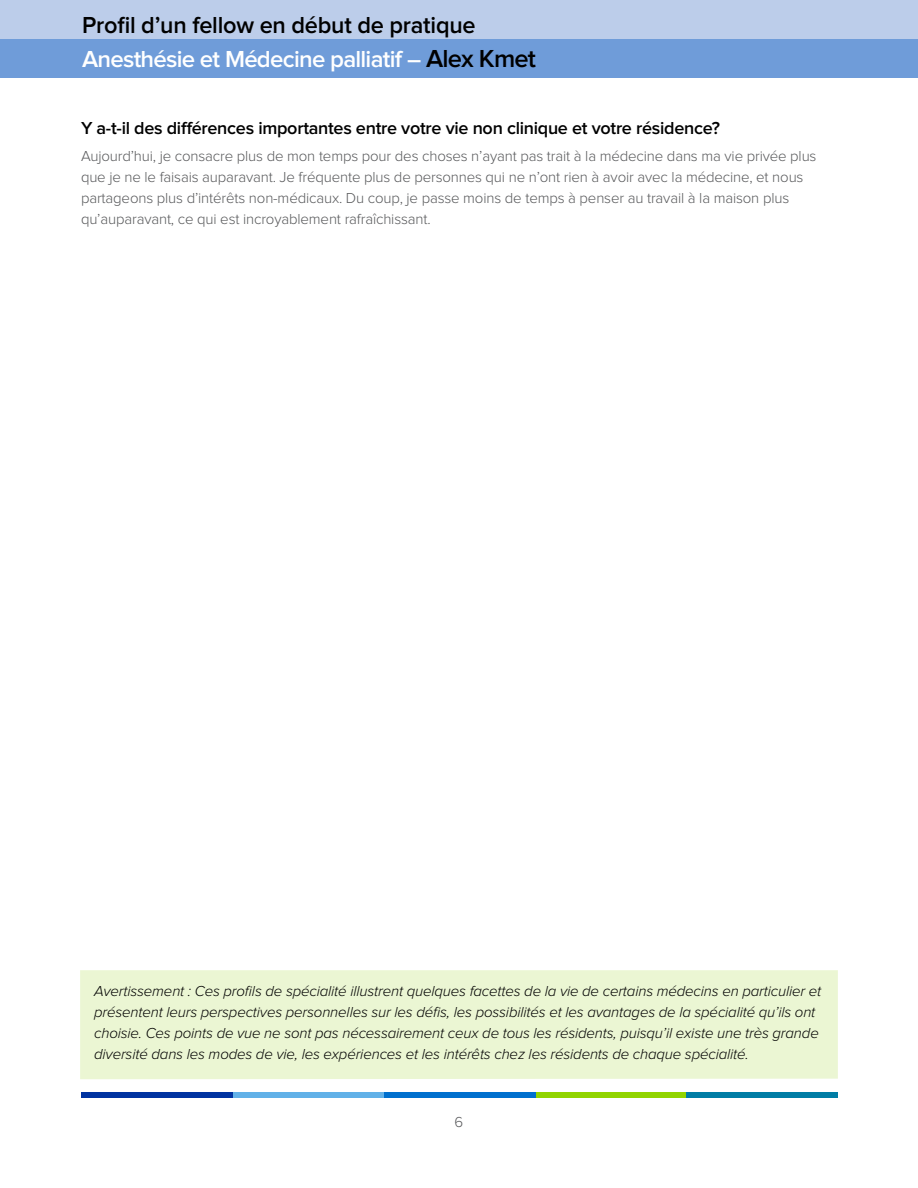
<style>
.page{position:relative;width:918px;height:1188px;background:#fff}
.page>*{position:absolute;margin:0;border:0;box-sizing:border-box;transform-origin:0 0}
.t1{font:600 24px/34.5px "Proxima Nova";letter-spacing:-.03em;color:#000}
.t2{font:600 18px "Proxima Nova";letter-spacing:-.015em;color:#000}
.t3{font:italic 300 15px/21px "Proxima Nova";letter-spacing:-.01em;color:#000}
.t4{font:300 15px/21px "Proxima Nova";letter-spacing:-.01em;color:#58595b}
.s1{color:#fff}
.s2{font-size:25.5px}
</style>
<div class="page">
<div style="left:82px;top:1092px;width:151px;height:5px;background:#0033a1"></div>
<div style="left:233px;top:1092px;width:151px;height:5px;background:#61b1e8"></div>
<div style="left:384px;top:1092px;width:152px;height:5px;background:#0070ce"></div>
<div style="left:536px;top:1092px;width:151px;height:5px;background:#91d400"></div>
<div style="left:686px;top:1092px;width:152px;height:5px;background:#007da5"></div>
<div style="left:0;top:0;width:918px;height:39px;background:#bccdea"></div>
<div style="left:0;top:39px;width:918px;height:39px;background:#6f9cd9"></div>
<div style="left:80px;top:970px;width:758px;height:109px;background:#ebf6d3"></div>
<h1 class="t1" style="left:82px;top:8px;width:456px">Profil d’un fellow en début de pratique<br><span class="s1">Anesthésie et Médecine palliatif –</span> <span class="s2">Alex Kmet</span></h1>
<p class="t2" style="left:81px;top:117px;width:641px">Y a-t-il des différences importantes entre votre vie non clinique et votre résidence?</p>
<p class="t4" style="left:81px;top:146px;width:737px">Aujourd’hui, je consacre plus de mon temps pour des choses n’ayant pas trait à la médecine dans ma vie privée plus que je ne le faisais auparavant. Je fréquente plus de personnes qui ne n’ont rien à avoir avec la médecine, et nous partageons plus d’intérêts non-médicaux. Du coup, je passe moins de temps à penser au travail à la maison plus qu’auparavant, ce qui est incroyablement rafraîchissant.</p>
<p class="t3" style="left:94px;top:981px;width:729px">Avertissement : Ces profils de spécialité illustrent quelques facettes de la vie de certains médecins en particulier et présentent leurs perspectives personnelles sur les défis, les possibilités et les avantages de la spécialité qu’ils ont choisie. Ces points de vue ne sont pas nécessairement ceux de tous les résidents, puisqu’il existe une très grande diversité dans les modes de vie, les expériences et les intérêts chez les résidents de chaque spécialité.</p>
<p class="t4" style="left:455px;top:1112px;width:10px">6</p>
</div>
